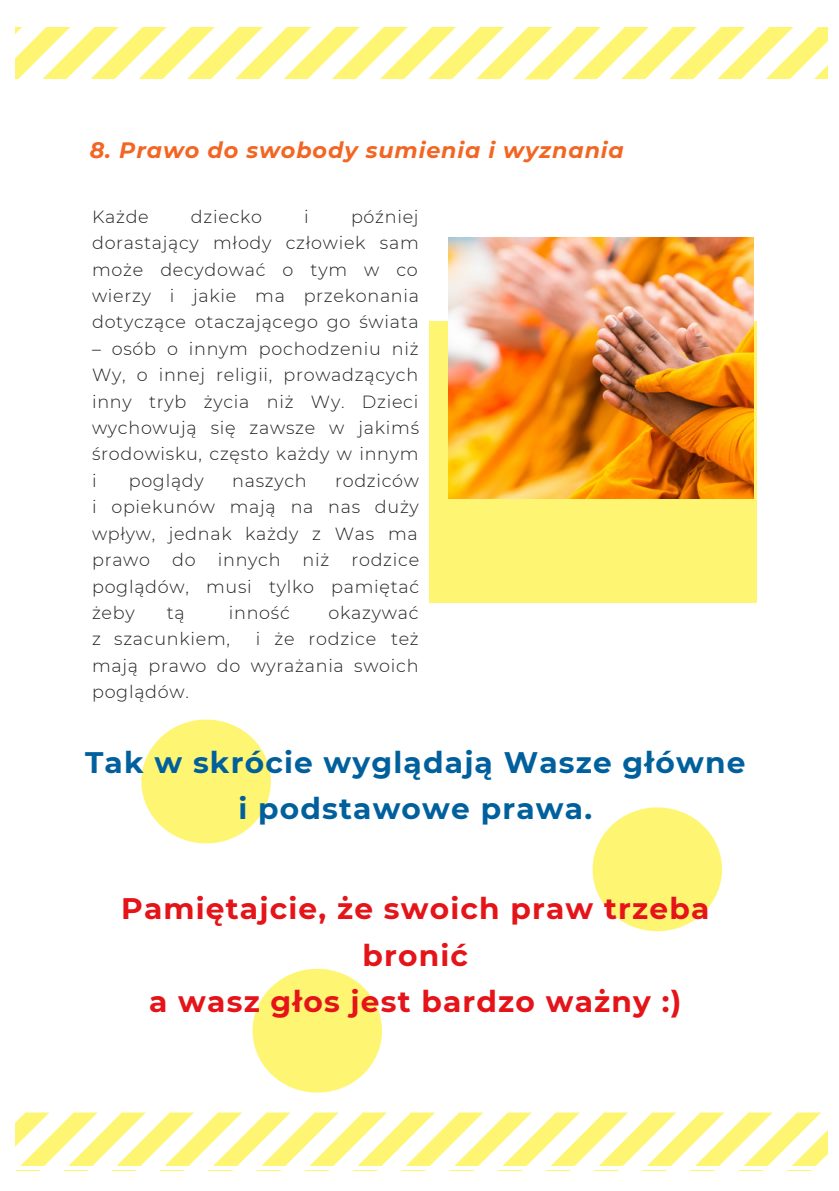
<style>
.page{position:relative;width:839px;height:1191px;background:#fff}
.page>*{position:absolute;margin:0;border:0;box-sizing:border-box;transform-origin:0 0}
.t1{font:700 29.6px "Montserrat";letter-spacing:.04em;color:#e41419}
.t2{font:700 29.6px/45.8px "Montserrat";letter-spacing:.04em;color:#00609d;text-align:center}
.t3{font:italic 700 22.2px "Montserrat";letter-spacing:.04em;color:#f36522}
.t4{font:300 17.6px/26.4px "Montserrat";letter-spacing:.04em;color:#222;text-align:justify}
</style>
<div class="page">
<svg style="left:15px;top:27px;width:813px;height:52px"></svg>
<svg style="left:141px;top:720px;width:130px;height:123px"></svg>
<svg style="left:15px;top:1113px;width:813px;height:53px"></svg>
<div style="left:429px;top:321px;width:327px;height:281px;background:#fef673"></div>
<img style="left:448px;top:237px;width:305px;height:261px">
<svg style="left:252px;top:969px;width:130px;height:124px"></svg>
<svg style="left:592px;top:807px;width:130px;height:124px"></svg>
<p class="t3" style="left:90px;top:136px;width:535px">8. Prawo do swobody sumienia i wyznania</p>
<p class="t4" style="left:92px;top:203px;width:58px">Każde</p>
<p class="t4" style="left:191px;top:203px;width:73px">dziecko</p>
<p class="t4" style="left:304px;top:203px;width:6px">i</p>
<p class="t4" style="left:92px;top:203px;width:328px;text-indent:259px">później dorastający młody człowiek sam może decydować o tym w co wierzy i jakie ma przekonania dotyczące otaczającego go świata</p>
<p class="t4" style="left:92px;top:335px;width:328px">– osób o innym pochodzeniu niż Wy, o innej religii, prowadzących inny tryb życia niż Wy. Dzieci wychowują się zawsze w jakimś środowisku, często każdy w innym i</p>
<p class="t4" style="left:92px;top:467px;width:328px;text-indent:243px">rodziców i opiekunów mają na nas duży wpływ, jednak każdy z Was ma prawo</p>
<p class="t4" style="left:129px;top:467px;width:77px">poglądy</p>
<p class="t4" style="left:232px;top:467px;width:76px">naszych</p>
<p class="t4" style="left:92px;top:547px;width:328px;text-indent:259px">rodzice poglądów, musi tylko pamiętać żeby</p>
<p class="t4" style="left:172px;top:547px;width:25px">do</p>
<p class="t4" style="left:218px;top:547px;width:64px">innych</p>
<p class="t4" style="left:302px;top:547px;width:28px">niż</p>
<p class="t4" style="left:167px;top:599px;width:19px">tą</p>
<p class="t4" style="left:229px;top:599px;width:62px">inność</p>
<p class="t4" style="left:328px;top:599px;width:91px">okazywać</p>
<p class="t4" style="left:92px;top:626px;width:139px">z szacunkiem,</p>
<p class="t4" style="left:92px;top:626px;width:328px;text-indent:164px">i że rodzice też mają prawo do wyrażania swoich poglądów.</p>
<p class="t2" style="left:85px;top:740px;width:662px">Tak w skrócie wyglądają Wasze główne i podstawowe prawa.</p>
<p class="t1" style="left:121px;top:890px;width:589px">Pamiętajcie, że swoich praw trzeba</p>
<p class="t1" style="left:362px;top:938px;width:107px">bronić</p>
<p class="t1" style="left:149px;top:984px;width:533px">a wasz głos jest bardzo ważny :)</p>
</div>
